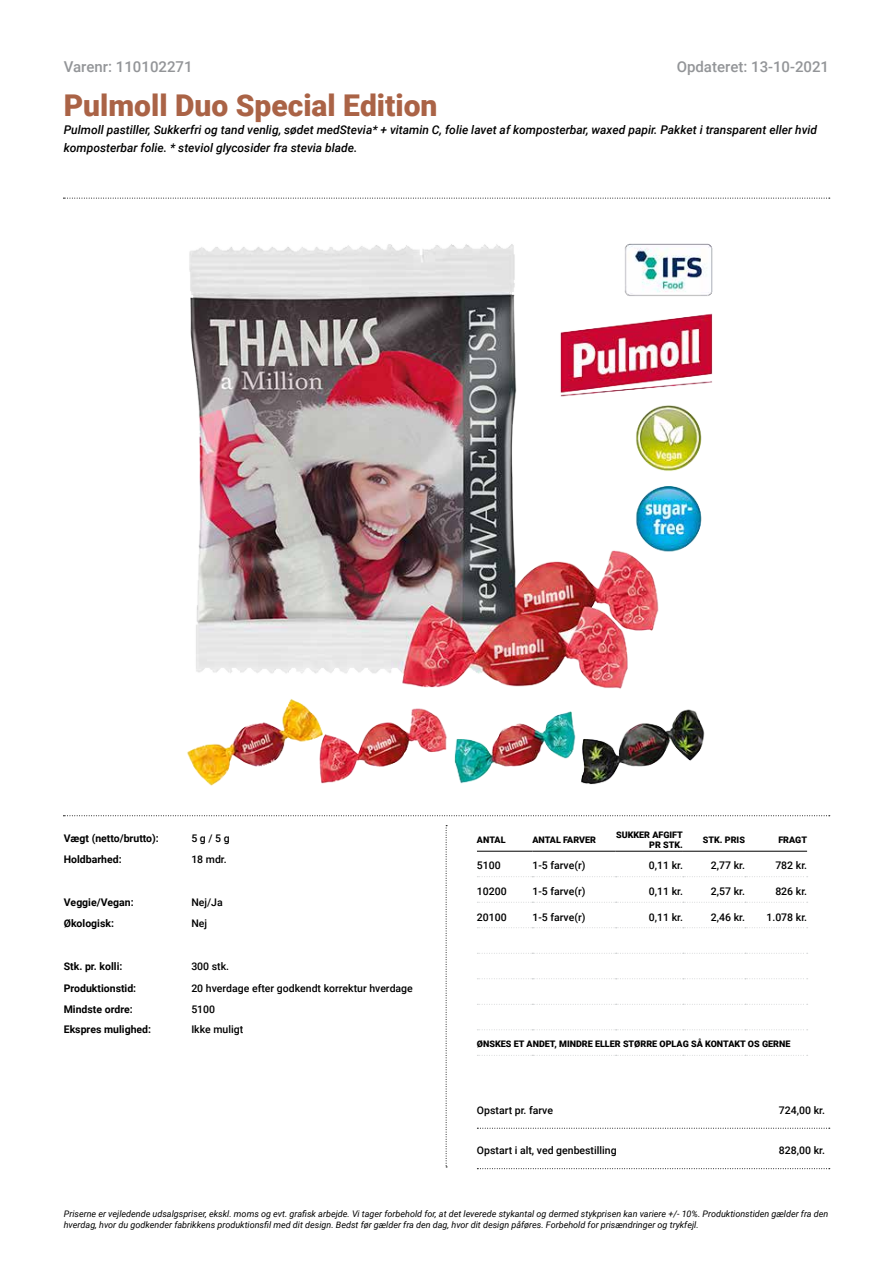
<style>
.page{position:relative;width:893px;height:1263px;background:#fff}
.page>*{position:absolute;margin:0;border:0;box-sizing:border-box;transform-origin:0 0}
.t1{font:900 30px "Roboto";color:#aa6346}
.t2{font:500 15px "Roboto";color:#939598}
.t3{font:italic 500 12px/18px "Roboto";color:#000}
.t4{font:500 10.5px "Roboto";color:#000}
.t5{font:700 10.5px "Roboto";color:#000}
.t6{font:italic 9px/10.8px "Roboto";color:#000}
.t7{font:900 9px/10.8px "Roboto";color:#000;text-align:right}
</style>
<div class="page">
<hr style="left:477px;top:851px;width:55px;height:1px;background:#000">
<hr style="left:532px;top:851px;width:84px;height:1px;background:#000">
<hr style="left:616px;top:851px;width:67px;height:1px;background:#000">
<hr style="left:683px;top:851px;width:62px;height:1px;background:#000">
<hr style="left:745px;top:851px;width:62px;height:1px;background:#000">
<svg style="left:477px;top:1055px;width:331px;height:1px"></svg>
<svg style="left:477px;top:1029px;width:331px;height:1px"></svg>
<svg style="left:477px;top:1004px;width:331px;height:1px"></svg>
<svg style="left:477px;top:978px;width:331px;height:1px"></svg>
<svg style="left:477px;top:953px;width:331px;height:1px"></svg>
<svg style="left:477px;top:927px;width:331px;height:1px"></svg>
<svg style="left:477px;top:902px;width:331px;height:1px"></svg>
<svg style="left:477px;top:876px;width:331px;height:1px"></svg>
<img style="left:187px;top:243px;width:526px;height:543px">
<svg style="left:446px;top:825px;width:1px;height:342px"></svg>
<svg style="left:63px;top:815px;width:767px;height:1px"></svg>
<svg style="left:63px;top:198px;width:767px;height:1px"></svg>
<svg style="left:477px;top:1128px;width:353px;height:1px"></svg>
<svg style="left:477px;top:1168px;width:353px;height:1px"></svg>
<h2 class="t2" style="left:677px;top:56px;width:154px">Opdateret: 13-10-2021</h2>
<h2 class="t2" style="left:64px;top:56px;width:130px">Varenr: 110102271</h2>
<h1 class="t1" style="left:64px;top:85px;width:375px">Pulmoll Duo Special Edition</h1>
<h3 class="t3" style="left:64px;top:121px;width:755px">Pulmoll pastiller, Sukkerfri og tand venlig, sødet medStevia* + vitamin C, folie lavet af komposterbar, waxed papir. Pakket i transparent eller hvid komposterbar folie. * steviol glycosider fra stevia blade.</h3>
<p class="t5" style="left:64px;top:831px;width:97px">Vægt (netto/brutto):</p>
<p class="t4" style="left:191px;top:831px;width:40px">5 g / 5 g</p>
<p class="t5" style="left:64px;top:852px;width:59px">Holdbarhed:</p>
<p class="t4" style="left:191px;top:852px;width:37px">18 mdr.</p>
<p class="t5" style="left:64px;top:894px;width:71px">Veggie/Vegan:</p>
<p class="t4" style="left:191px;top:894px;width:33px">Nej/Ja</p>
<p class="t5" style="left:64px;top:916px;width:52px">Økologisk:</p>
<p class="t4" style="left:191px;top:916px;width:17px">Nej</p>
<p class="t5" style="left:64px;top:959px;width:60px">Stk. pr. kolli:</p>
<p class="t4" style="left:191px;top:959px;width:39px">300 stk.</p>
<p class="t5" style="left:64px;top:981px;width:74px">Produktionstid:</p>
<p class="t4" style="left:191px;top:981px;width:223px">20 hverdage efter godkendt korrektur hverdage</p>
<p class="t5" style="left:64px;top:1002px;width:71px">Mindste ordre:</p>
<p class="t4" style="left:191px;top:1002px;width:25px">5100</p>
<p class="t5" style="left:64px;top:1022px;width:89px">Ekspres mulighed:</p>
<p class="t4" style="left:191px;top:1022px;width:53px">Ikke muligt</p>
<p class="t7" style="left:477px;top:834px;width:30px">ANTAL</p>
<p class="t7" style="left:532px;top:834px;width:65px">ANTAL FARVER</p>
<p class="t7" style="left:616px;top:829px;width:68px">SUKKER AFGIFT<br>PR STK.</p>
<p class="t7" style="left:703px;top:834px;width:44px">STK. PRIS</p>
<p class="t7" style="left:778px;top:834px;width:30px">FRAGT</p>
<p class="t4" style="left:477px;top:858px;width:25px">5100</p>
<p class="t4" style="left:532px;top:858px;width:55px">1-5 farve(r)</p>
<p class="t4" style="left:649px;top:858px;width:36px">0,11 kr.</p>
<p class="t4" style="left:711px;top:858px;width:36px">2,77 kr.</p>
<p class="t4" style="left:775px;top:858px;width:33px">782 kr.</p>
<p class="t4" style="left:477px;top:884px;width:31px">10200</p>
<p class="t4" style="left:532px;top:884px;width:55px">1-5 farve(r)</p>
<p class="t4" style="left:649px;top:884px;width:36px">0,11 kr.</p>
<p class="t4" style="left:711px;top:884px;width:36px">2,57 kr.</p>
<p class="t4" style="left:775px;top:884px;width:33px">826 kr.</p>
<p class="t4" style="left:477px;top:909px;width:31px">20100</p>
<p class="t4" style="left:532px;top:909px;width:55px">1-5 farve(r)</p>
<p class="t4" style="left:649px;top:909px;width:36px">0,11 kr.</p>
<p class="t4" style="left:711px;top:909px;width:36px">2,46 kr.</p>
<p class="t4" style="left:766px;top:909px;width:42px">1.078 kr.</p>
<p class="t7" style="left:477px;top:1038px;width:315px">ØNSKES ET ANDET, MINDRE ELLER STØRRE OPLAG SÅ KONTAKT OS GERNE</p>
<p class="t4" style="left:477px;top:1102px;width:78px">Opstart pr. farve</p>
<p class="t4" style="left:779px;top:1102px;width:47px">724,00 kr.</p>
<p class="t4" style="left:477px;top:1143px;width:141px">Opstart i alt, ved genbestilling</p>
<p class="t4" style="left:779px;top:1143px;width:47px">828,00 kr.</p>
<p class="t6" style="left:64px;top:1208px;width:766px">Priserne er vejledende udsalgspriser, ekskl. moms og evt. grafisk arbejde. Vi tager forbehold for, at det leverede stykantal og dermed stykprisen kan variere +/- 10%. Produktionstiden gælder fra den hverdag, hvor du godkender fabrikkens produktionsfil med dit design. Bedst før gælder fra den dag, hvor dit design påføres. Forbehold for prisændringer og trykfejl.</p>
</div>
